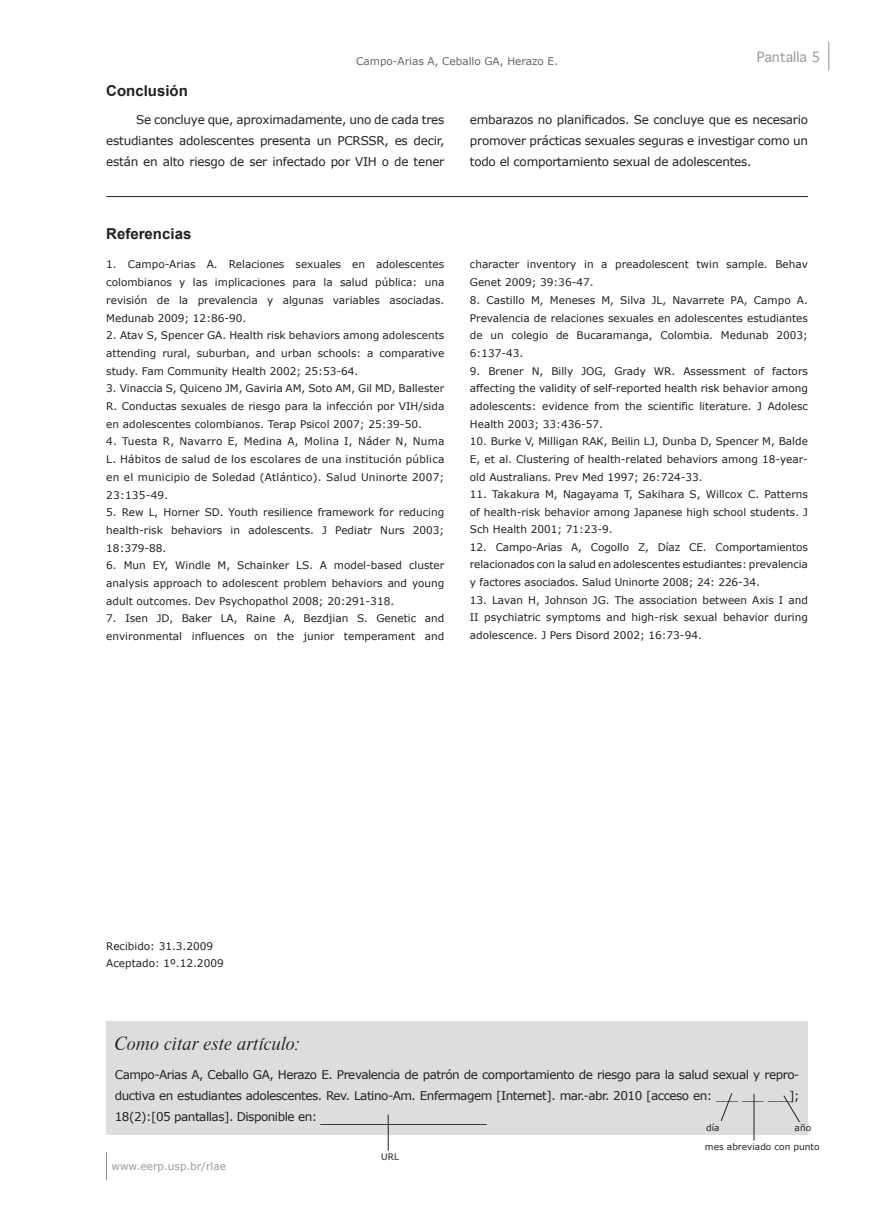
<style>
.page{position:relative;width:893px;height:1212px;background:#fff}
.page>*{position:absolute;margin:0;border:0;box-sizing:border-box;transform-origin:0 0}
.t1{font:18px "Dutch 801 BT Italic Headline";letter-spacing:.02em;color:#231f20}
._13__Seção{font:700 15px "Arial";color:#231f20}
.t2{font:13.5px "Geneva";color:#6c6d70}
._16__Texto{font:12px/21px "Verdana";letter-spacing:-.02em;color:#231f20;text-align:justify}
._18__Referências{font:10.5px/17.7px "Verdana";color:#231f20;text-align:justify}
.t3{font:10.5px "Verdana";color:#6c6d70}
._18__Referências-2{font:9px "Verdana";color:#231f20}
.s1{font-family:"Times New Roman";font-size:18px}
</style>
<div class="page">
<svg style="left:106px;top:1152px;width:1px;height:28px"></svg>
<svg style="left:828px;top:42px;width:1px;height:28px"></svg>
<div style="left:106px;top:1021px;width:702px;height:114px;background:#dcdddf"></div>
<hr style="left:106px;top:196px;width:702px;height:1px;background:#231f20">
<svg style="left:721px;top:1093px;width:11px;height:28px"></svg>
<hr style="left:754px;top:1094px;width:1px;height:46px;background:#231f20">
<svg style="left:783px;top:1095px;width:17px;height:27px"></svg>
<hr style="left:388px;top:1114px;width:1px;height:36px;background:#231f20">
<p class="_18__Referências" style="left:356px;top:52px;width:203px">Campo-Arias A, Ceballo GA, Herazo E.</p>
<p class="t2" style="left:756px;top:49px;width:65px">Pantalla 5</p>
<p class="_13__Seção" style="left:106px;top:81px;width:83px">Conclusión</p>
<p class="_16__Texto" style="left:106px;top:108px;width:340px;text-indent:30px">Se concluye que, aproximadamente, uno de cada tres estudiantes adolescentes presenta un PCRSSR, es decir, están en alto riesgo de ser infectado por VIH o de tener</p>
<p class="_16__Texto" style="left:470px;top:108px;width:340px">embarazos no planificados. Se concluye que es necesario promover prácticas sexuales seguras e investigar como un todo el comportamiento sexual de adolescentes.</p>
<p class="_13__Seção" style="left:106px;top:223px;width:87px">Referencias</p>
<p class="_18__Referências" style="left:106px;top:255px;width:340px">1. Campo-Arias A. Relaciones sexuales en adolescentes colombianos y las implicaciones para la salud pública: una revisión de la prevalencia y algunas variables asociadas.<br>Medunab 2009; 12:86-90.</p>
<p class="_18__Referências" style="left:106px;top:326px;width:340px">2. Atav S, Spencer GA. Health risk behaviors among adolescents attending rural, suburban, and urban schools: a comparative study. Fam Community Health 2002; 25:53-64.</p>
<p class="_18__Referências" style="left:106px;top:379px;width:340px">3. Vinaccia S, Quiceno JM, Gaviria AM, Soto AM, Gil MD, Ballester R. Conductas sexuales de riesgo para la infección por VIH/sida en adolescentes colombianos. Terap Psicol 2007; 25:39-50.</p>
<p class="_18__Referências" style="left:106px;top:432px;width:340px">4. Tuesta R, Navarro E, Medina A, Molina I, Náder N, Numa L. Hábitos de salud de los escolares de una institución pública en el municipio de Soledad (Atlántico). Salud Uninorte 2007; 23:135-49.</p>
<p class="_18__Referências" style="left:106px;top:503px;width:340px">5. Rew L, Horner SD. Youth resilience framework for reducing health-risk behaviors in adolescents. J Pediatr Nurs 2003; 18:379-88.</p>
<p class="_18__Referências" style="left:106px;top:556px;width:340px">6. Mun EY, Windle M, Schainker LS. A model-based cluster analysis approach to adolescent problem behaviors and young adult outcomes. Dev Psychopathol 2008; 20:291-318.</p>
<p class="_18__Referências" style="left:106px;top:609px;width:340px">7. Isen JD, Baker LA, Raine A, Bezdjian S. Genetic and environmental influences on the junior temperament and</p>
<p class="_18__Referências" style="left:470px;top:255px;width:340px">character inventory in a preadolescent twin sample. Behav<br>Genet 2009; 39:36-47.</p>
<p class="_18__Referências" style="left:470px;top:291px;width:340px">8. Castillo M, Meneses M, Silva JL, Navarrete PA, Campo A.<br>Prevalencia de relaciones sexuales en adolescentes estudiantes de un colegio de Bucaramanga, Colombia. Medunab 2003; 6:137-43.</p>
<p class="_18__Referências" style="left:470px;top:362px;width:340px">9. Brener N, Billy JOG, Grady WR. Assessment of factors affecting the validity of self-reported health risk behavior among adolescents: evidence from the scientific literature. J Adolesc Health 2003; 33:436-57.</p>
<p class="_18__Referências" style="left:470px;top:432px;width:340px">10. Burke V, Milligan RAK, Beilin LJ, Dunba D, Spencer M, Balde E, et al. Clustering of health-related behaviors among 18-year&shy;old Australians. Prev Med 1997; 26:724-33.</p>
<p class="_18__Referências" style="left:470px;top:485px;width:340px">11. Takakura M, Nagayama T, Sakihara S, Willcox C. Patterns of health-risk behavior among Japanese high school students. J Sch Health 2001; 71:23-9.</p>
<p class="_18__Referências" style="left:470px;top:538px;width:340px">12. Campo-Arias A, Cogollo Z, Díaz CE. Comportamientos relacionados con la salud en adolescentes estudiantes: prevalencia y factores asociados. Salud Uninorte 2008; 24: 226-34.</p>
<p class="_18__Referências" style="left:470px;top:590px;width:340px">13. Lavan H, Johnson JG. The association between Axis I and II psychiatric symptoms and high-risk sexual behavior during adolescence. J Pers Disord 2002; 16:73-94.</p>
<p class="_18__Referências" style="left:106px;top:937px;width:108px">Recibido: 31.3.2009</p>
<p class="_18__Referências" style="left:106px;top:954px;width:119px">Aceptado: 1º.12.2009</p>
<p class="t1" style="left:115px;top:1032px;width:187px">Como citar este artículo:</p>
<p class="_16__Texto" style="left:115px;top:1064px;width:686px">Campo-Arias A, Ceballo GA, Herazo E. Prevalencia de patrón de comportamiento de riesgo para la salud sexual y repro&shy;ductiva en estudiantes adolescentes. Rev. Latino-Am. Enfermagem [Internet]. mar.-abr. 2010 [acceso en: ___ ___ ___]; 18(2):[05 pantallas]. Disponible en: <span class="s1">____________________</span></p>
<p class="_18__Referências-2" style="left:795px;top:1121px;width:18px">año</p>
<p class="_18__Referências-2" style="left:706px;top:1122px;width:15px">día</p>
<p class="_18__Referências-2" style="left:705px;top:1141px;width:116px">mes abreviado con punto</p>
<p class="_18__Referências-2" style="left:381px;top:1151px;width:19px">URL</p>
<p class="t3" style="left:111px;top:1160px;width:116px">www.eerp.usp.br/rlae</p>
</div>
